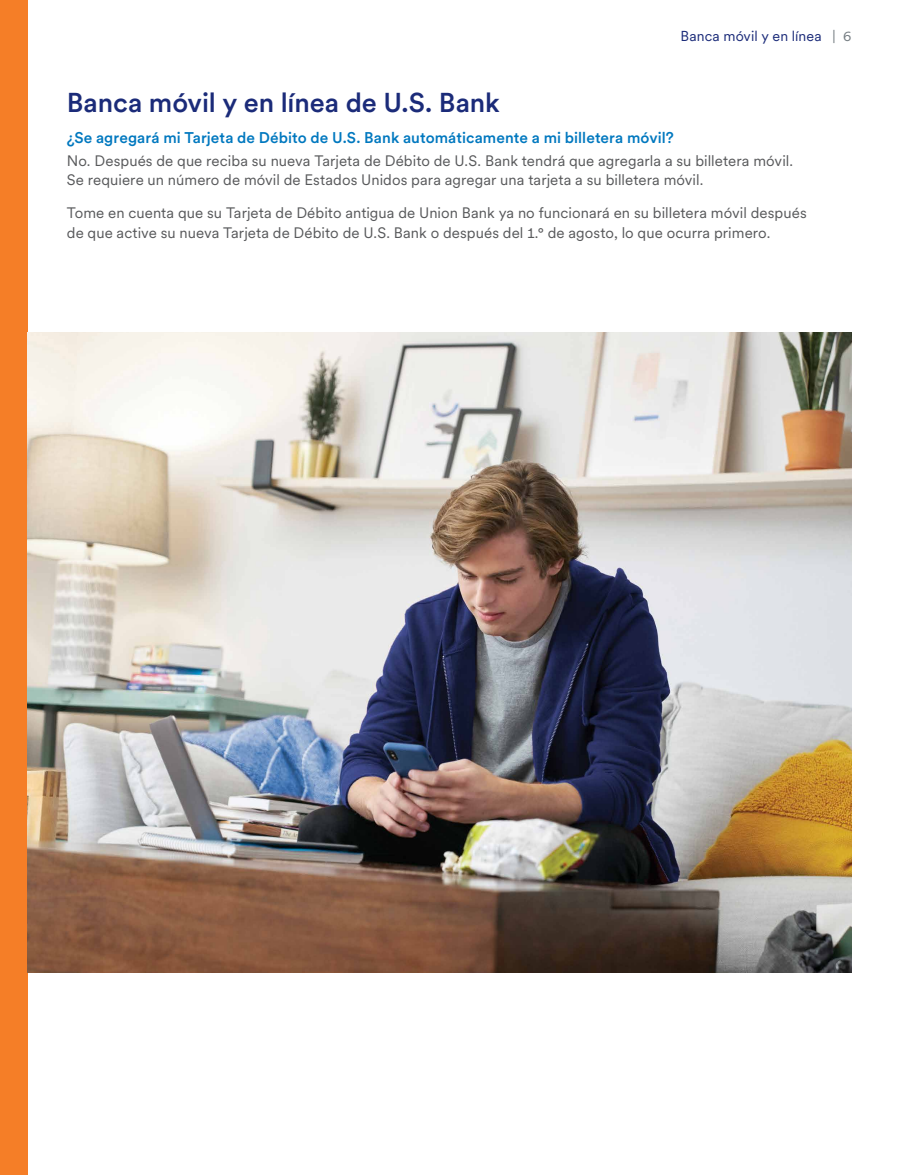
<style>
.page{position:relative;width:905px;height:1175px;background:#fff}
.page>*{position:absolute;margin:0;border:0;box-sizing:border-box;transform-origin:0 0}
.t1{font:500 27px "U.S.Bank Circular";letter-spacing:-.005em;color:#1b2b79}
.t2{font:500 15.3px "U.S.Bank Circular";letter-spacing:.005em;color:#0078bf}
.t3{font:15px/19.5px "U.S.Bank Circular";letter-spacing:.005em;color:#58595b}
.t4{font:14.25px "U.S.Bank Circular";letter-spacing:.005em;color:#1b2b79}
.s1{color:#777f84}
</style>
<div class="page">
<div style="left:0;top:0;width:27px;height:1174px;background:#f57e27"></div>
<img style="left:27px;top:332px;width:824px;height:640px">
<p class="t1" style="left:67px;top:84px;width:434px">Banca móvil y en línea de U.S. Bank</p>
<p class="t4" style="left:680px;top:27px;width:172px">Banca móvil y en línea <span class="s1">| 6</span></p>
<h3 class="t2" style="left:67px;top:127px;width:608px">¿Se agregará mi Tarjeta de Débito de U.S. Bank automáticamente a mi billetera móvil?</h3>
<p class="t3" style="left:67px;top:150px;width:727px">No. Después de que reciba su nueva Tarjeta de Débito de U.S. Bank tendrá que agregarla a su billetera móvil.<br>Se requiere un número de móvil de Estados Unidos para agregar una tarjeta a su billetera móvil.</p>
<p class="t3" style="left:67px;top:203px;width:741px">Tome en cuenta que su Tarjeta de Débito antigua de Union Bank ya no funcionará en su billetera móvil después de que active su nueva Tarjeta de Débito de U.S. Bank o después del 1.° de agosto, lo que ocurra primero.</p>
</div>
